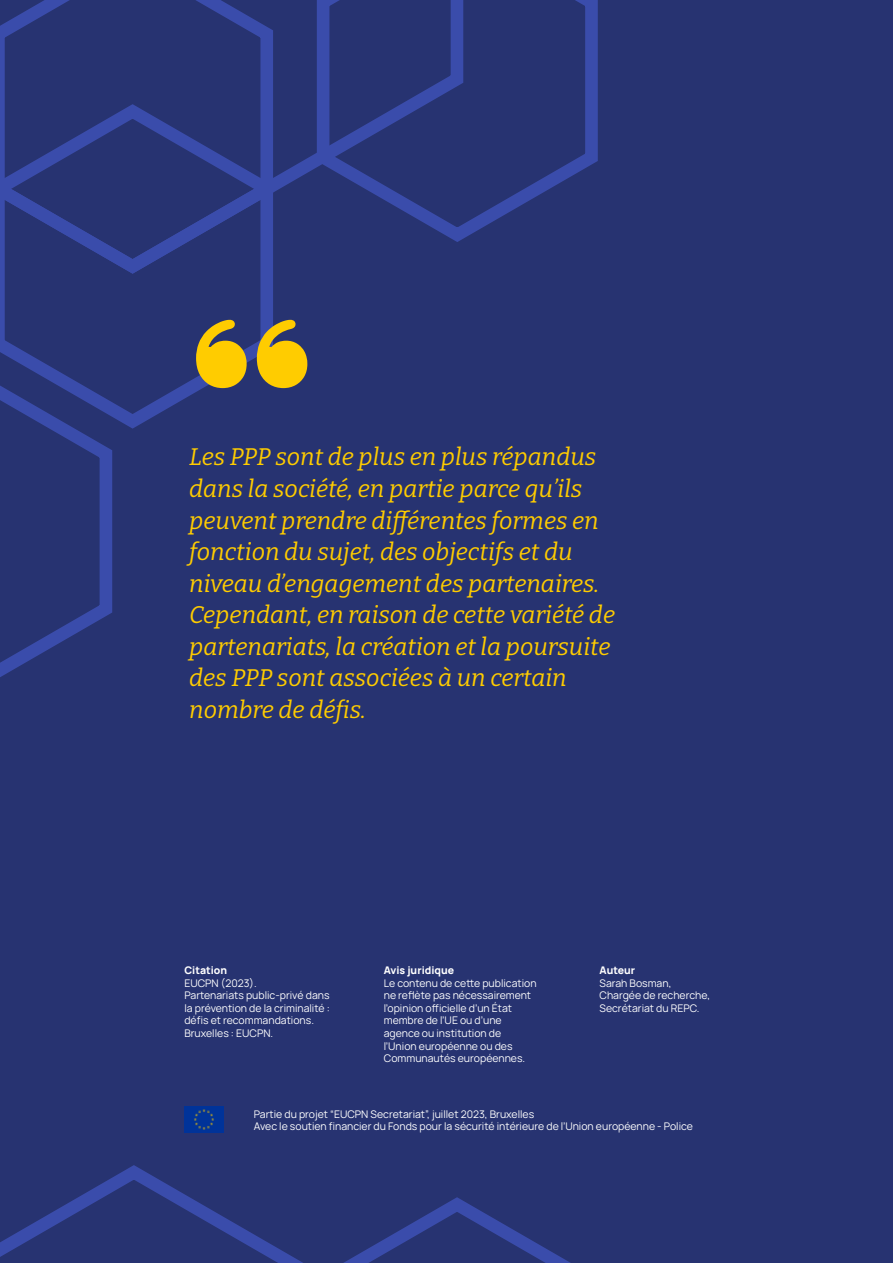
<style>
.page{position:relative;width:893px;height:1263px;background:#273371}
.page>*{position:absolute;margin:0;border:0;box-sizing:border-box;transform-origin:0 0}
.t1{font:italic 24px/31.5px "Bitter";color:#fc0}
.t2{font:10.5px/12.6px "Manrope";color:#fff}
.t3{font:800 10.5px "Manrope";color:#fff}
</style>
<div class="page">
<svg style="left:0;top:281px;width:284px;height:148px"></svg>
<svg style="left:474px;top:1207px;width:97px;height:56px"></svg>
<svg style="left:0;top:362px;width:123px;height:315px"></svg>
<svg style="left:0;top:1165px;width:474px;height:98px"></svg>
<svg style="left:0;top:0;width:310px;height:281px"></svg>
<svg style="left:310px;top:0;width:288px;height:242px"></svg>
<svg style="left:196px;top:320px;width:111px;height:68px"></svg>
<img style="left:184px;top:1107px;width:39px;height:25px">
<p class="t1" style="left:189px;top:441px;width:427px">Les PPP sont de plus en plus répandus dans la société, en partie parce qu’ils peuvent prendre différentes formes en fonction du sujet, des objectifs et du niveau d’engagement des partenaires.<br>Cependant, en raison de cette variété de partenariats, la création et la poursuite des PPP sont associées à un certain nombre de défis.</p>
<p class="t3" style="left:184px;top:961px;width:44px">Citation</p>
<p class="t2" style="left:184px;top:976px;width:147px">EUCPN (2023).<br>Partenariats public-privé dans la prévention de la criminalité : défis et recommandations.<br>Bruxelles : EUCPN.</p>
<p class="t3" style="left:384px;top:961px;width:72px">Avis juridique</p>
<p class="t2" style="left:384px;top:976px;width:154px">Le contenu de cette publication ne reflète pas nécessairement l’opinion officielle d’un État membre de l’UE ou d’une agence ou institution de l’Union européenne ou des<br>Communautés européennes.</p>
<p class="t3" style="left:599px;top:961px;width:37px">Auteur</p>
<p class="t2" style="left:599px;top:976px;width:112px">Sarah Bosman,<br>Chargée de recherche,<br>Secrétariat du REPC.</p>
<p class="t2" style="left:254px;top:1107px;width:441px">Partie du projet “EUCPN Secretariat”, juillet 2023, Bruxelles<br>Avec le soutien financier du Fonds pour la sécurité intérieure de l’Union européenne - Police</p>
</div>
